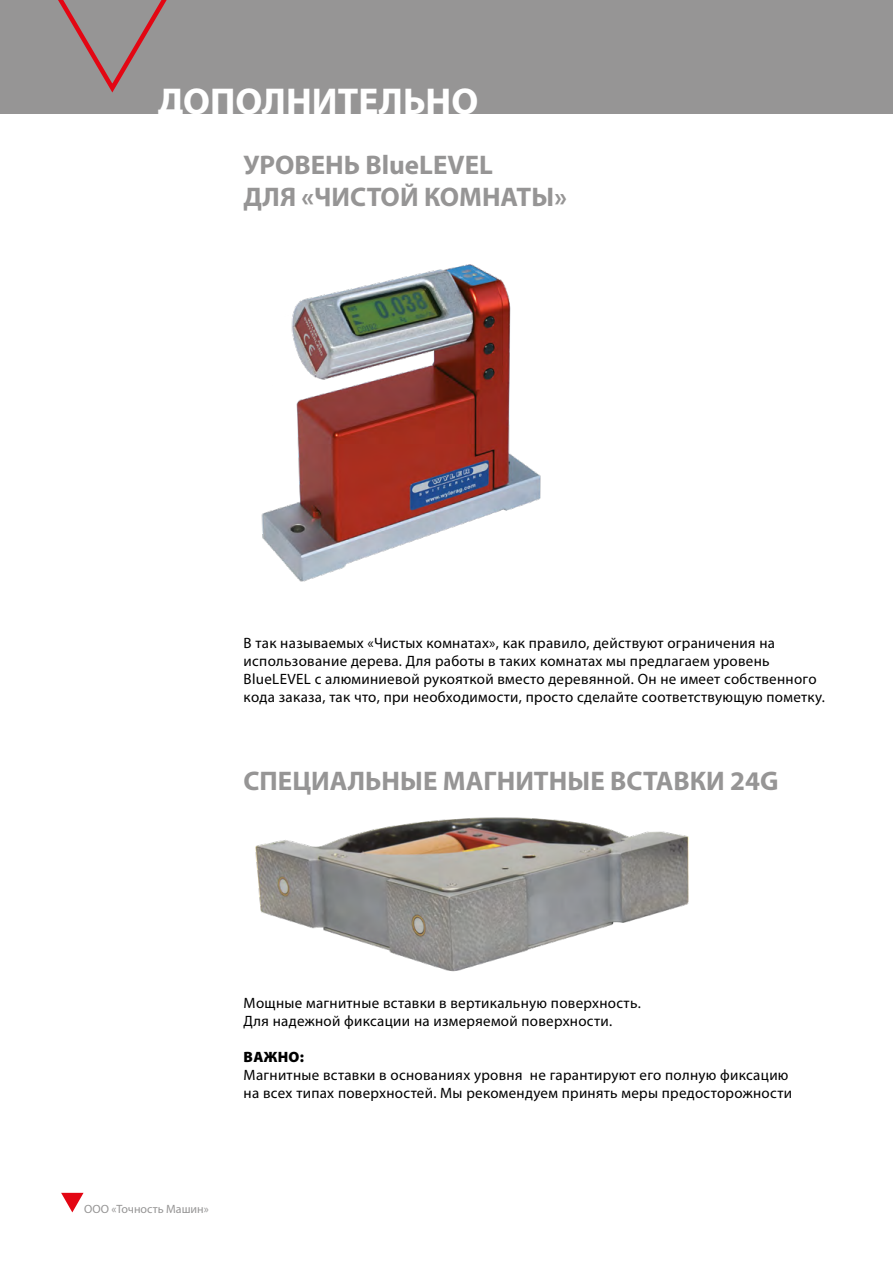
<style>
.page{position:relative;width:893px;height:1263px;background:#fff}
.page>*{position:absolute;margin:0;border:0;box-sizing:border-box;transform-origin:0 0}
.t1{font:700 37.5px "Myriad Pro";color:#fff}
.t2{font:700 27px/32.4px "Myriad Pro";color:#969595}
.t3{font:15px/18px "Myriad Pro";letter-spacing:.02em;color:#000}
.t4{font:900 15px "Myriad Pro";letter-spacing:.02em;color:#000}
.t5{font:12px "Myriad Pro";color:#969595}
</style>
<div class="page">
<svg style="left:61px;top:1193px;width:23px;height:19px"></svg>
<img style="left:261px;top:264px;width:280px;height:318px">
<img style="left:255px;top:817px;width:434px;height:155px">
<div style="left:0;top:0;width:893px;height:114px;background:#969595"></div>
<svg style="left:58px;top:0;width:109px;height:93px"></svg>
<h1 class="t1" style="left:158px;top:77px;width:322px">ДОПОЛНИТЕЛЬНО</h1>
<h2 class="t2" style="left:244px;top:148px;width:325px">УРОВЕНЬ BlueLEVEL<br>ДЛЯ «ЧИСТОЙ КОМНАТЫ»</h2>
<p class="t3" style="left:244px;top:634px;width:583px">В так называемых «Чистых комнатах», как правило, действуют ограничения на использование дерева. Для работы в таких комнатах мы предлагаем уровень BlueLEVEL с алюминиевой рукояткой вместо деревянной. Он не имеет собственного кода заказа, так что, при необходимости, просто сделайте соответствующую пометку.</p>
<h2 class="t2" style="left:244px;top:764px;width:537px">СПЕЦИАЛЬНЫЕ МАГНИТНЫЕ ВСТАВКИ 24G</h2>
<p class="t3" style="left:244px;top:994px;width:399px">Мощные магнитные вставки в вертикальную поверхность.<br>Для надежной фиксации на измеряемой поверхности.</p>
<p class="t4" style="left:244px;top:1047px;width:62px">ВАЖНО:</p>
<p class="t3" style="left:244px;top:1066px;width:550px">Магнитные вставки в основаниях уровня не гарантируют его полную фиксацию на всех типах поверхностей. Мы рекомендуем принять меры предосторожности</p>
<p class="t5" style="left:84px;top:1201px;width:126px">ООО «Точность Машин»</p>
</div>
